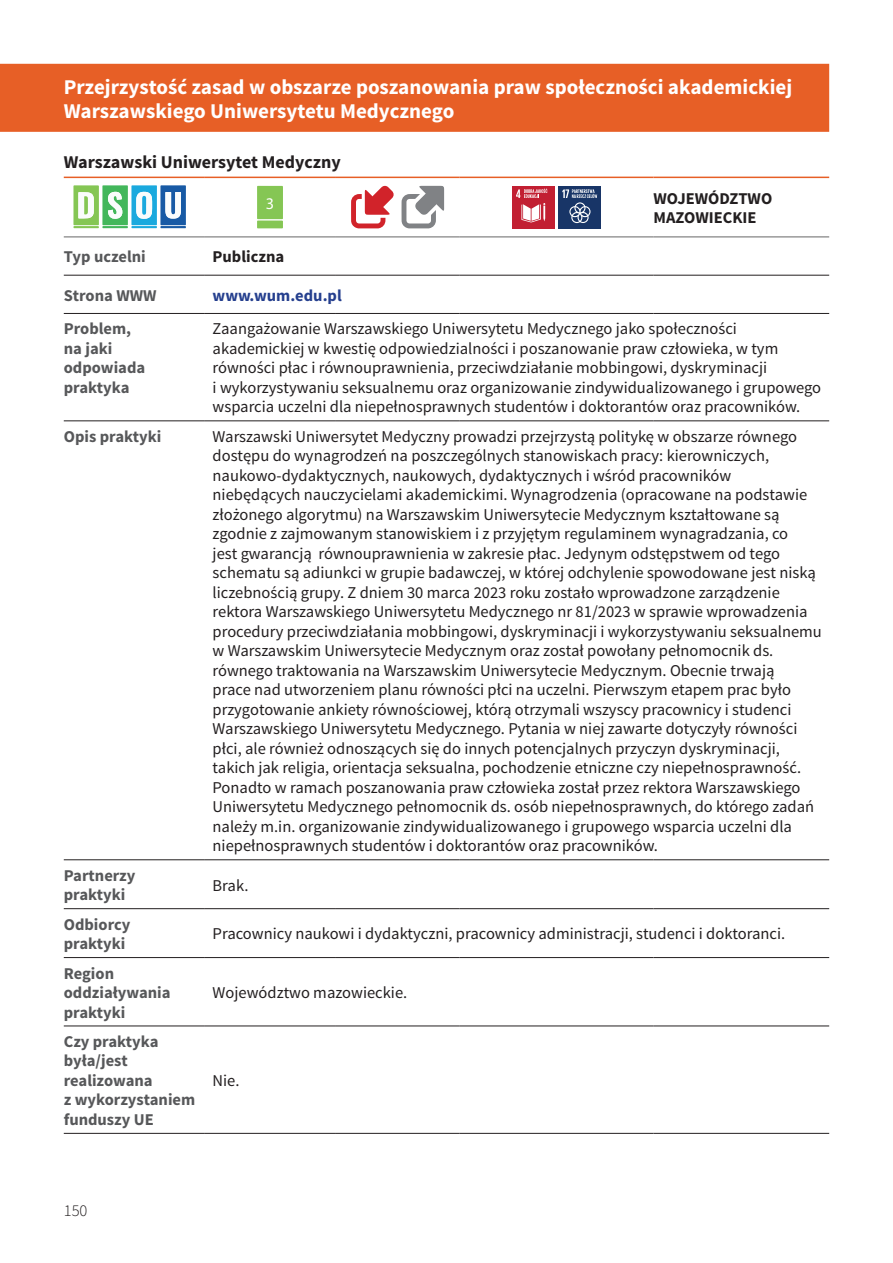
<style>
.page{position:relative;width:893px;height:1263px;background:#fff}
.page>*{position:absolute;margin:0;border:0;box-sizing:border-box;transform-origin:0 0}
.t1{font:700 21px/24px "Source Sans Pro";color:#fff}
.t2{font:700 18px "Source Sans Pro";color:#231f20}
.t3{font:16.5px/19.5px "Source Sans Pro";color:#231f20}
.t4{font:700 16.5px/19.5px "Source Sans Pro";color:#57585a}
.t5{font:700 16.5px/19.5px "Source Sans Pro";color:#231f20}
.t6{font:700 16.5px "Source Sans Pro";color:#253f8e}
.t7{font:300 16.5px "Source Sans Pro";color:#231f20}
.t8{font:16.35px "Myriad Pro";color:#fff}
</style>
<div class="page">
<div style="left:0;top:64px;width:829px;height:68px;background:#e75f26"></div>
<hr style="left:64px;top:275px;width:140px;height:1px;background:#231f20">
<hr style="left:204px;top:275px;width:132px;height:1px;background:#231f20">
<hr style="left:336px;top:275px;width:123px;height:1px;background:#231f20">
<hr style="left:459px;top:275px;width:195px;height:1px;background:#231f20">
<hr style="left:654px;top:275px;width:175px;height:1px;background:#231f20">
<hr style="left:64px;top:313px;width:140px;height:1px;background:#231f20">
<hr style="left:204px;top:313px;width:132px;height:1px;background:#231f20">
<hr style="left:336px;top:313px;width:123px;height:1px;background:#231f20">
<hr style="left:459px;top:313px;width:195px;height:1px;background:#231f20">
<hr style="left:654px;top:313px;width:175px;height:1px;background:#231f20">
<hr style="left:64px;top:421px;width:140px;height:1px;background:#231f20">
<hr style="left:204px;top:421px;width:132px;height:1px;background:#231f20">
<hr style="left:336px;top:421px;width:123px;height:1px;background:#231f20">
<hr style="left:459px;top:421px;width:195px;height:1px;background:#231f20">
<hr style="left:654px;top:421px;width:175px;height:1px;background:#231f20">
<hr style="left:64px;top:859px;width:140px;height:1px;background:#231f20">
<hr style="left:204px;top:859px;width:132px;height:1px;background:#231f20">
<hr style="left:336px;top:859px;width:123px;height:1px;background:#231f20">
<hr style="left:459px;top:859px;width:195px;height:1px;background:#231f20">
<hr style="left:654px;top:859px;width:175px;height:1px;background:#231f20">
<hr style="left:64px;top:908px;width:140px;height:1px;background:#231f20">
<hr style="left:204px;top:908px;width:132px;height:1px;background:#231f20">
<hr style="left:336px;top:908px;width:123px;height:1px;background:#231f20">
<hr style="left:459px;top:908px;width:195px;height:1px;background:#231f20">
<hr style="left:654px;top:908px;width:175px;height:1px;background:#231f20">
<hr style="left:64px;top:957px;width:140px;height:1px;background:#231f20">
<hr style="left:204px;top:957px;width:132px;height:1px;background:#231f20">
<hr style="left:336px;top:957px;width:123px;height:1px;background:#231f20">
<hr style="left:459px;top:957px;width:195px;height:1px;background:#231f20">
<hr style="left:654px;top:957px;width:175px;height:1px;background:#231f20">
<hr style="left:64px;top:1026px;width:140px;height:1px;background:#231f20">
<hr style="left:204px;top:1026px;width:132px;height:1px;background:#231f20">
<hr style="left:336px;top:1026px;width:123px;height:1px;background:#231f20">
<hr style="left:459px;top:1026px;width:195px;height:1px;background:#231f20">
<hr style="left:654px;top:1026px;width:175px;height:1px;background:#231f20">
<hr style="left:64px;top:1133px;width:140px;height:1px;background:#231f20">
<hr style="left:204px;top:1133px;width:132px;height:1px;background:#231f20">
<hr style="left:336px;top:1133px;width:123px;height:1px;background:#231f20">
<hr style="left:459px;top:1133px;width:195px;height:1px;background:#231f20">
<hr style="left:654px;top:1133px;width:175px;height:1px;background:#231f20">
<hr style="left:64px;top:237px;width:140px;height:1px;background:#666">
<hr style="left:204px;top:237px;width:132px;height:1px;background:#666">
<hr style="left:336px;top:237px;width:123px;height:1px;background:#666">
<hr style="left:459px;top:237px;width:195px;height:1px;background:#666">
<hr style="left:654px;top:237px;width:175px;height:1px;background:#666">
<hr style="left:64px;top:177px;width:140px;height:1px;background:#e75f26">
<hr style="left:204px;top:177px;width:132px;height:1px;background:#e75f26">
<hr style="left:336px;top:177px;width:123px;height:1px;background:#e75f26">
<hr style="left:459px;top:177px;width:195px;height:1px;background:#e75f26">
<hr style="left:654px;top:177px;width:175px;height:1px;background:#e75f26">
<svg style="left:73px;top:185px;width:113px;height:44px"></svg>
<svg style="left:257px;top:186px;width:26px;height:42px"></svg>
<svg style="left:351px;top:185px;width:43px;height:43px"></svg>
<svg style="left:401px;top:186px;width:43px;height:42px"></svg>
<div style="left:512px;top:186px;width:42px;height:42px;background:#c21f32"></div>
<svg style="left:516px;top:189px;width:31px;height:33px"></svg>
<div style="left:558px;top:186px;width:43px;height:42px;background:#183567"></div>
<svg style="left:562px;top:189px;width:35px;height:34px"></svg>
<h1 class="t1" style="left:64px;top:75px;width:730px">Przejrzystość zasad w obszarze poszanowania praw społeczności akademickiej<br>Warszawskiego Uniwersytetu Medycznego</h1>
<h2 class="t2" style="left:64px;top:150px;width:279px">Warszawski Uniwersytet Medyczny</h2>
<p class="t8" style="left:266px;top:193px;width:10px">3</p>
<p class="t5" style="left:654px;top:189px;width:120px">WOJEWÓDZTWO<br>MAZOWIECKIE</p>
<p class="t4" style="left:64px;top:248px;width:84px">Typ uczelni</p>
<p class="t5" style="left:213px;top:248px;width:73px">Publiczna</p>
<p class="t4" style="left:64px;top:286px;width:94px">Strona WWW</p>
<p class="t6" style="left:213px;top:284px;width:131px">www.wum.edu.pl</p>
<p class="t4" style="left:64px;top:320px;width:83px">Problem, na jaki odpowiada praktyka</p>
<p class="t3" style="left:213px;top:319px;width:610px">Zaangażowanie Warszawskiego Uniwersytetu Medycznego jako społeczności akademickiej w kwestię odpowiedzialności i poszanowanie praw człowieka, w tym równości płac i równouprawnienia, przeciwdziałanie mobbingowi, dyskryminacji<br>i wykorzystywaniu seksualnemu oraz organizowanie zindywidualizowanego i grupowego wsparcia uczelni dla niepełnosprawnych studentów i doktorantów oraz pracowników.</p>
<p class="t4" style="left:64px;top:427px;width:99px">Opis praktyki</p>
<p class="t3" style="left:213px;top:427px;width:611px">Warszawski Uniwersytet Medyczny prowadzi przejrzystą politykę w obszarze równego dostępu do wynagrodzeń na poszczególnych stanowiskach pracy: kierowniczych, naukowo-dydaktycznych, naukowych, dydaktycznych i wśród pracowników niebędących nauczycielami akademickimi. Wynagrodzenia (opracowane na podstawie złożonego algorytmu) na Warszawskim Uniwersytecie Medycznym kształtowane są zgodnie z zajmowanym stanowiskiem i z przyjętym regulaminem wynagradzania, co<br>jest gwarancją równouprawnienia w zakresie płac. Jedynym odstępstwem od tego schematu są adiunkci w grupie badawczej, w której odchylenie spowodowane jest niską liczebnością grupy. Z dniem 30 marca 2023 roku zostało wprowadzone zarządzenie rektora Warszawskiego Uniwersytetu Medycznego nr 81/2023 w sprawie wprowadzenia procedury przeciwdziałania mobbingowi, dyskryminacji i wykorzystywaniu seksualnemu w Warszawskim Uniwersytecie Medycznym oraz został powołany pełnomocnik ds. równego traktowania na Warszawskim Uniwersytecie Medycznym. Obecnie trwają<br>prace nad utworzeniem planu równości płci na uczelni. Pierwszym etapem prac było przygotowanie ankiety równościowej, którą otrzymali wszyscy pracownicy i studenci Warszawskiego Uniwersytetu Medycznego. Pytania w niej zawarte dotyczyły równości płci, ale również odnoszących się do innych potencjalnych przyczyn dyskryminacji, takich jak religia, orientacja seksualna, pochodzenie etniczne czy niepełnosprawność.<br>Ponadto w ramach poszanowania praw człowieka został przez rektora Warszawskiego Uniwersytetu Medycznego pełnomocnik ds. osób niepełnosprawnych, do którego zadań należy m.in. organizowanie zindywidualizowanego i grupowego wsparcia uczelni dla niepełnosprawnych studentów i doktorantów oraz pracowników.</p>
<p class="t4" style="left:64px;top:866px;width:73px">Partnerzy praktyki</p>
<p class="t3" style="left:213px;top:875px;width:37px">Brak.</p>
<p class="t4" style="left:64px;top:915px;width:68px">Odbiorcy praktyki</p>
<p class="t3" style="left:213px;top:924px;width:574px">Pracownicy naukowi i dydaktyczni, pracownicy administracji, studenci i doktoranci.</p>
<p class="t4" style="left:64px;top:964px;width:108px">Region oddziaływania praktyki</p>
<p class="t3" style="left:213px;top:983px;width:196px">Województwo mazowieckie.</p>
<p class="t4" style="left:64px;top:1032px;width:133px">Czy praktyka była/jest realizowana<br>z wykorzystaniem funduszy UE</p>
<p class="t3" style="left:213px;top:1071px;width:28px">Nie.</p>
<p class="t7" style="left:64px;top:1200px;width:25px">150</p>
</div>
